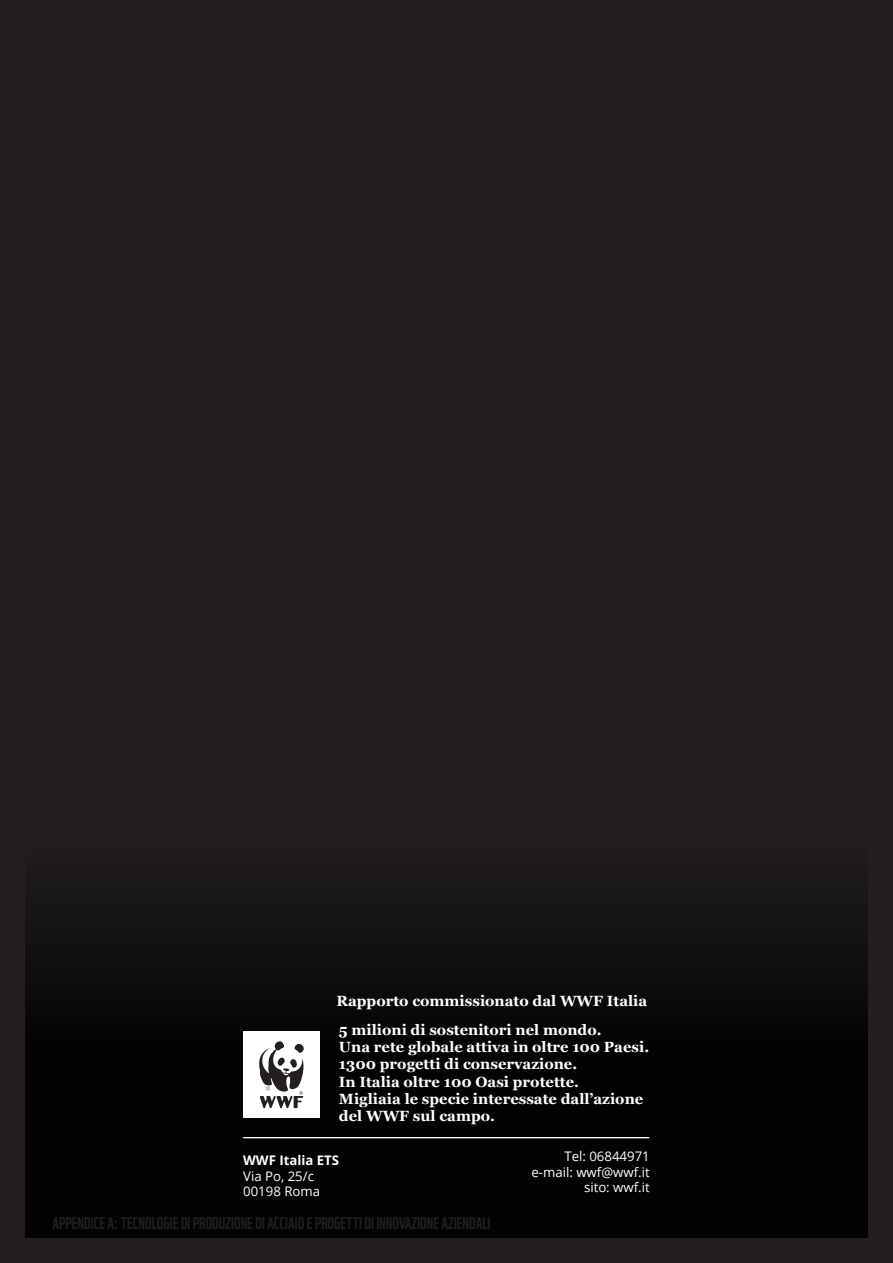
<style>
.page{position:relative;width:893px;height:1263px;background:#231f20}
.page>*{position:absolute;margin:0;border:0;box-sizing:border-box;transform-origin:0 0}
.t1{font:16.5px "WWF";color:#231f20}
.t2{font:700 14.7px/17.2px "Georgia";color:#fff}
.t3{font:13.2px "Open Sans";color:#fff}
.t4{font:700 13.2px "Open Sans";color:#fff}
</style>
<div class="page">
<div style="left:26px;top:727px;width:841px;height:510px;background:linear-gradient(to bottom,#262223,#000)"></div>
<hr style="left:243px;top:1137px;width:406px;height:1px;background:#fff">
<div style="left:243px;top:1032px;width:77px;height:86px;background:#fff"></div>
<svg style="left:259px;top:1041px;width:45px;height:67px"></svg>
<p class="t2" style="left:336px;top:992px;width:312px">Rapporto commissionato dal WWF Italia</p>
<p class="t2" style="left:339px;top:1020px;width:264px">5 milioni di sostenitori nel mondo.</p>
<p class="t2" style="left:339px;top:1038px;width:312px">Una rete globale attiva in oltre 100 Paesi.</p>
<p class="t2" style="left:339px;top:1055px;width:240px">1300 progetti di conservazione.</p>
<p class="t2" style="left:339px;top:1072px;width:242px">In Italia oltre 100 Oasi protette.</p>
<p class="t2" style="left:339px;top:1089px;width:306px">Migliaia le specie interessate dall’azione del WWF sul campo.</p>
<p class="t4" style="left:243px;top:1151px;width:98px">WWF Italia ETS</p>
<p class="t3" style="left:243px;top:1167px;width:72px">Via Po, 25/c</p>
<p class="t3" style="left:243px;top:1182px;width:78px">00198 Roma</p>
<p class="t1" style="left:53px;top:1210px;width:439px">APPENDICE A: TECNOLOGIE DI PRODUZIONE DI ACCIAIO E PROGETTI DI INNOVAZIONE AZIENDALI</p>
<p class="t3" style="left:564px;top:1147px;width:87px">Tel: 06844971</p>
<p class="t3" style="left:531px;top:1163px;width:120px">e-mail: wwf@wwf.it</p>
<p class="t3" style="left:584px;top:1178px;width:67px">sito: wwf.it</p>
</div>
